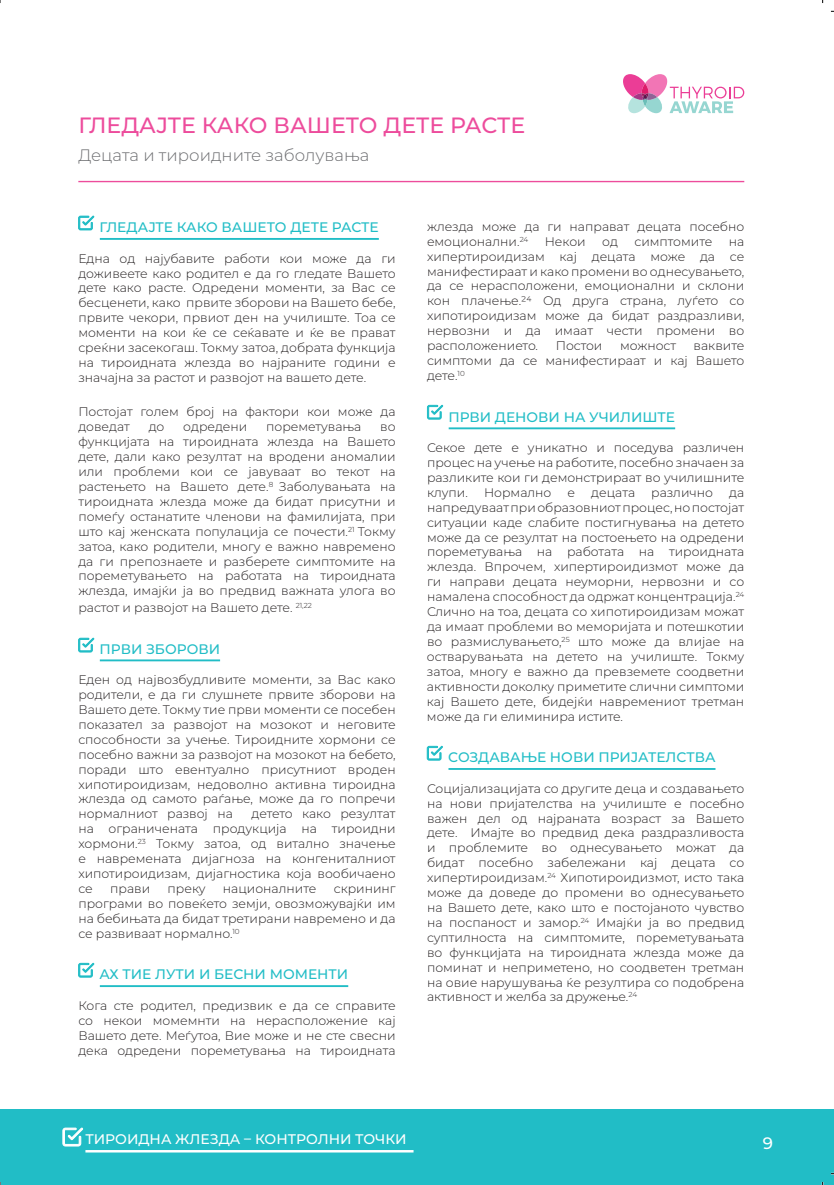
<style>
.page{position:relative;width:834px;height:1185px;background:#fff}
.page>*{position:absolute;margin:0;border:0;box-sizing:border-box;transform-origin:0 0}
.t1{font:500 22px "Montserrat";color:#ed4c9c}
.t2{font:300 16.6px "Montserrat";color:#6c6d70}
.t3{font:500 16.6px "Montserrat";color:#fff}
.t4{font:500 14px "Montserrat";color:#fff}
.t5{font:500 13.8px "Montserrat";color:#21bdc6}
.t6{font:300 12.4px/15px "Montserrat";color:#231f20;text-align:justify}
</style>
<div class="page">
<div style="left:0;top:1109px;width:833px;height:76px;background:#21bdc6"></div>
<hr style="left:85px;top:1150px;width:328px;height:2px;background:#fff">
<svg style="left:62px;top:1127px;width:21px;height:19px"></svg>
<hr style="left:78px;top:181px;width:666px;height:1px;background:#ed4c9c">
<svg style="left:623px;top:74px;width:121px;height:39px"></svg>
<hr style="left:100px;top:238px;width:279px;height:2px;background:#21bdc6">
<hr style="left:100px;top:659px;width:120px;height:2px;background:#21bdc6">
<hr style="left:100px;top:985px;width:248px;height:2px;background:#21bdc6">
<hr style="left:448px;top:427px;width:227px;height:2px;background:#21bdc6">
<hr style="left:448px;top:768px;width:267px;height:2px;background:#21bdc6">
<svg style="left:78px;top:215px;width:16px;height:15px"></svg>
<svg style="left:78px;top:637px;width:16px;height:15px"></svg>
<svg style="left:427px;top:405px;width:16px;height:15px"></svg>
<svg style="left:426px;top:746px;width:17px;height:15px"></svg>
<svg style="left:78px;top:962px;width:17px;height:16px"></svg>
<p class="t1" style="left:78px;top:110px;width:448px">ГЛЕДАЈТЕ КАКО ВАШЕТО ДЕТЕ РАСТЕ</p>
<p class="t2" style="left:78px;top:143px;width:292px">Децата и тироидните заболувања</p>
<p class="t5" style="left:100px;top:218px;width:281px">ГЛЕДАЈТЕ КАКО ВАШЕТО ДЕТЕ РАСТЕ</p>
<p class="t6" style="left:78px;top:250px;width:319px">Една од најубавите работи кои може да ги доживеете како родител е да го гледате Вашето дете како расте. Одредени моменти, за Вас се бесценети, како првите зборови на Вашето бебе, првите чекори, првиот ден на училиште. Тоа се моменти на кои ќе се сеќавате и ќе ве прават среќни засекогаш. Токму затоа, добрата функција на тироидната жлезда во најраните години е значајна за растот и развојот на вашето дете.</p>
<p class="t6" style="left:78px;top:404px;width:319px">Постојат голем број на фактори кои може да доведат</p>
<p class="t6" style="left:78px;top:419px;width:319px;text-indent:302px">во функцијата на тироидната жлезда на Вашето дете, дали како резултат на вродени аномалии или проблеми кои се јавуваат во текот на растењето на Вашето дете.<sup>8</sup> Заболувањата на тироидната жлезда може да бидат присутни и помеѓу останатите членови на фамилијата, при што кај женската популација се почести.<sup>21</sup> Токму затоа, како родители, многу е важно навремено да ги препознаете и разберете симптомите на пореметувањето на работата на тироидната жлезда, имајќи ја во предвид важната улога во</p>
<p class="t6" style="left:78px;top:600px;width:235px">растот и развојот на Вашето дете. <sup>21,22</sup></p>
<p class="t5" style="left:100px;top:639px;width:122px">ПРВИ ЗБОРОВИ</p>
<p class="t6" style="left:78px;top:672px;width:319px">Еден од највозбудливите моменти, за Вас како родители, е да ги слушнете првите зборови на Вашето дете. Токму тие први моменти се посебен показател за развојот на мозокот и неговите способности за учење. Тироидните хормони се посебно важни за развојот на мозокот на бебето, поради што евентуално присутниот вроден хипотироидизам, недоволно активна тироидна жлезда од самото раѓање, може да го попречи нормалниот развој на</p>
<p class="t6" style="left:149px;top:419px;width:17px">до</p>
<p class="t6" style="left:183px;top:419px;width:65px">одредени</p>
<p class="t6" style="left:266px;top:419px;width:97px">пореметувања</p>
<p class="t6" style="left:78px;top:806px;width:319px;text-indent:173px">детето како резултат на ограничената продукција на тироидни хормони.<sup>23</sup> Токму затоа, од витално значење е навремената дијагноза на конгениталниот хипотироидизам, дијагностика која вообичаено се</p>
<p class="t6" style="left:78px;top:881px;width:319px;text-indent:255px">скрининг програми во повеќето земји, овозможувајќи им на бебињата да бидат третирани навремено и да се развиваат нормално.<sup>10</sup></p>
<p class="t5" style="left:100px;top:965px;width:250px">АХ ТИЕ ЛУТИ И БЕСНИ МОМЕНТИ</p>
<p class="t6" style="left:78px;top:997px;width:319px">Кога сте родител, предизвик е да се справите со некои момемнти на нерасположение кај Вашето дете. Меѓутоа, Вие може и не сте свесни дека одредени пореметувања на тироидната</p>
<p class="t6" style="left:110px;top:881px;width:41px">прави</p>
<p class="t6" style="left:167px;top:881px;width:39px">преку</p>
<p class="t6" style="left:223px;top:881px;width:95px">националните</p>
<p class="t6" style="left:427px;top:218px;width:319px">жлезда може да ги направат децата посебно емоционални.<sup>24</sup></p>
<p class="t6" style="left:544px;top:233px;width:42px">Некои</p>
<p class="t6" style="left:602px;top:233px;width:17px">од</p>
<p class="t6" style="left:634px;top:233px;width:79px">симптомите</p>
<p class="t6" style="left:427px;top:233px;width:319px;text-indent:302px">на хипертироидизам кај децата може да се манифестираат и како промени во однесувањето, да се нерасположени, емоционални и склони кон плачење.24 Од друга страна, луѓето со хипотироидизам може да бидат раздразливи, нервозни и да имаат чести промени во расположението.</p>
<p class="t6" style="left:555px;top:338px;width:48px">Постои</p>
<p class="t6" style="left:620px;top:338px;width:58px">можност</p>
<p class="t6" style="left:427px;top:338px;width:319px;text-indent:266px">ваквите симптоми да се манифестираат и кај Вашето дете.<sup>10</sup></p>
<p class="t5" style="left:448px;top:407px;width:228px">ПРВИ ДЕНОВИ НА УЧИЛИШТЕ</p>
<p class="t6" style="left:427px;top:440px;width:319px">Секое дете е уникатно и поседува различен процес на учење на работите, посебно значаен за разликите кои ги демонстрираат во училишните клупи.</p>
<p class="t6" style="left:484px;top:484px;width:69px">Нормално</p>
<p class="t6" style="left:567px;top:484px;width:9px">е</p>
<p class="t6" style="left:591px;top:484px;width:45px">децата</p>
<p class="t6" style="left:651px;top:484px;width:63px">различно</p>
<p class="t6" style="left:427px;top:484px;width:319px;text-indent:302px">да напредуваат при образовниот процес, но постојат ситуации каде слабите постигнувања на детето може да се резултат на постоењето на одредени пореметувања на работата на тироидната жлезда. Впрочем, хипертироидизмот може да ги направи децата неуморни, нервозни и со намалена способност да одржат концентрација.<sup>24<br></sup>Слично на тоа, децата со хипотироидизам можат да имаат проблеми во меморијата и потешкотии во размислувањето,<sup>25</sup> што може да влијае на остварувањата на детето на училиште. Токму затоа, многу е важно да превземете соодветни активности доколку приметите слични симптоми кај Вашето дете, бидејќи навремениот третман може да ги елиминира истите.</p>
<p class="t5" style="left:448px;top:748px;width:269px">СОЗДАВАЊЕ НОВИ ПРИЈАТЕЛСТВА</p>
<p class="t6" style="left:427px;top:780px;width:319px">Социјализацијата со другите деца и создавањето на нови пријателства на училиште е посебно важен дел од најраната возраст за Вашето дете. Имајте во предвид дека раздразливоста и проблемите во однесувањето можат да бидат посебно забележани кај децата со хипертироидизам.<sup>24</sup> Хипотироидизмот, исто така може да доведе до промени во однесувањето на Вашето дете, како што е постојаното чувство на поспаност и замор.<sup>24</sup> Имајќи ја во предвид суптилноста на симптомите, пореметувањата во функцијата на тироидната жлезда може да поминат и неприметено, но соодветен третман на овие нарушувања ќе резултира со подобрена активност и желба за дружење.<sup>24</sup></p>
<p class="t4" style="left:85px;top:1130px;width:322px">ТИРОИДНА ЖЛЕЗДА – КОНТРОЛНИ ТОЧКИ</p>
<p class="t3" style="left:762px;top:1132px;width:12px">9</p>
</div>
